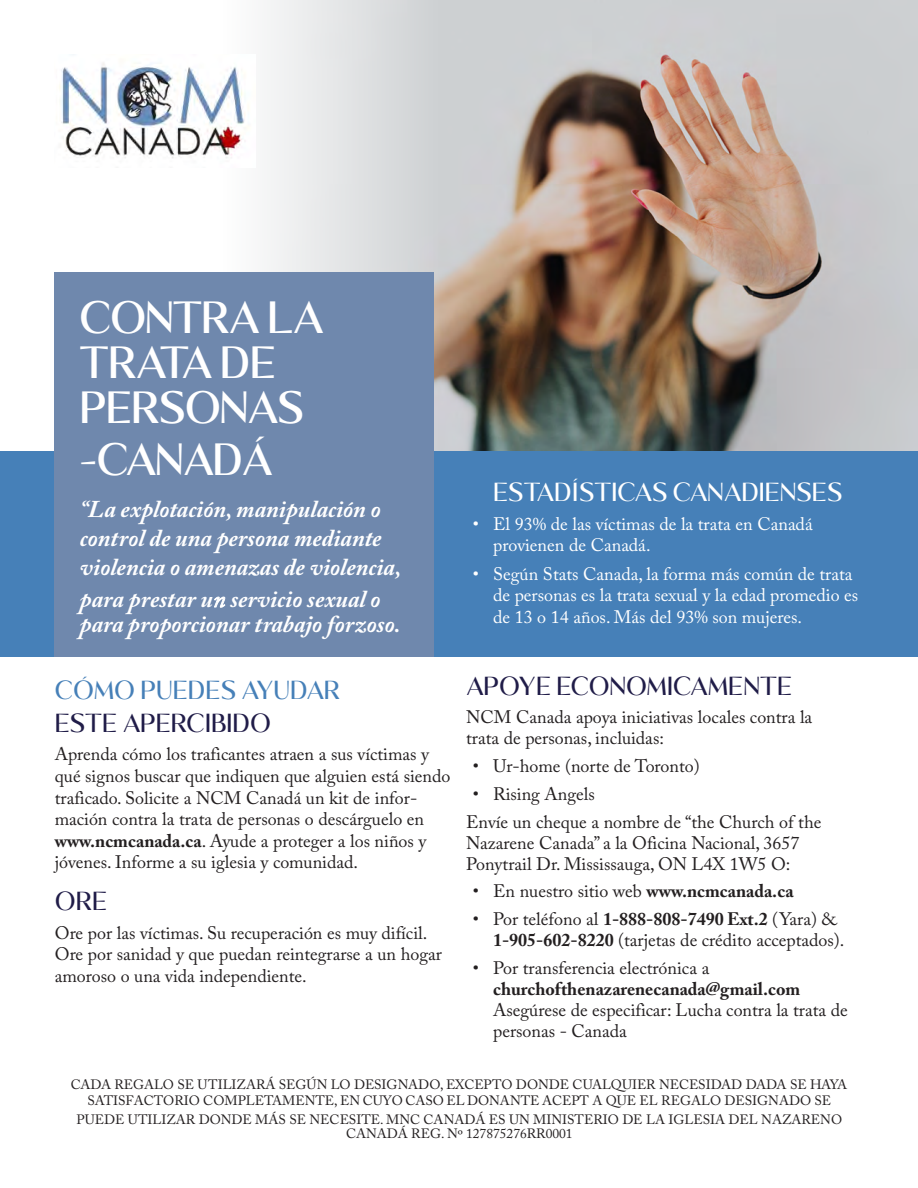
<style>
.page{position:relative;width:918px;height:1188px;background:#fff}
.page>*{position:absolute;margin:0;border:0;box-sizing:border-box;transform-origin:0 0}
.Heading{font:28.5px/45px "Kalista Serif";color:#fff}
.quote{font:italic 700 24px/28.8px "Adobe Caslon Pro";color:#fff}
.t1{font:18px/21.6px "Adobe Caslon Pro";color:#231f20}
.t2{font:18px/21.6px "Adobe Caslon Pro";color:#fff}
.t3{font:300 16.5px "Kalista Serif";color:#201c48}
.t4{font:300 16.5px "Kalista Serif";color:#fff}
.t5{font:300 16.5px "Kalista Serif";color:#4680b8}
.t6{font:13.5px/16.2px "Adobe Caslon Pro";color:#231f20;text-align:center}
.s1{font-weight:400}
.s2{font-weight:700}
</style>
<div class="page">
<img style="left:494px;top:0;width:424px;height:451px">
<svg style="left:54px;top:0;width:440px;height:451px"></svg>
<div style="left:0;top:451px;width:918px;height:206px;background:#4680b8"></div>
<div style="left:55px;top:272px;width:379px;height:385px;background:#6f88ad"></div>
<img style="left:55px;top:54px;width:200px;height:114px">
<p class="Heading" style="left:80px;top:301px;width:244px">CONTRA LA<br>TRATA DE<br>PERSONAS</p>
<p class="Heading" style="left:80px;top:442px;width:194px">-CANADÁ</p>
<p class="quote" style="left:80px;top:494px;width:323px">“La explotación, manipulación o control de una persona mediante violencia o amenazas de violencia,</p>
<p class="quote" style="left:80px;top:586px;width:322px;line-height:25.3px">para prestar u<span class="s1">n</span> servicio sexual o para proporcionar trabajo forzoso.</p>
<p class="t5" style="left:55px;top:683px;width:287px">CÓMO PUEDES AYUDAR</p>
<p class="t3" style="left:55px;top:717px;width:218px">ESTE APERCIBIDO</p>
<p class="t1" style="left:55px;top:743px;width:397px">Aprenda cómo los traficantes atraen a sus víctimas y qué signos buscar que indiquen que alguien está siendo traficado. Solicite a NCM Canadá un kit de infor&shy;mación contra la trata de personas o descárguelo en <span class="s2">www.ncmcanada.ca</span>. Ayude a proteger a los niños y jóvenes. Informe a su iglesia y comunidad.</p>
<p class="t3" style="left:55px;top:895px;width:54px">ORE</p>
<p class="t1" style="left:55px;top:922px;width:389px">Ore por las víctimas. Su recuperación es muy difícil.<br>Ore por sanidad y que puedan reintegrarse a un hogar amoroso o una vida independiente.</p>
<p class="t4" style="left:493px;top:486px;width:351px">ESTADÍSTICAS CANADIENSES</p>
<p class="t2" style="left:493px;top:513px;width:321px;text-indent:-20px">• El 93% de las víctimas de la trata en Canadá provienen de Canadá.</p>
<p class="t2" style="left:493px;top:563px;width:367px;text-indent:-20px">• Según Stats Canada, la forma más común de trata de personas es la trata sexual y la edad promedio es de 13 o 14 años. Más del 93% son mujeres.</p>
<p class="t3" style="left:466px;top:680px;width:327px">APOYE ECONOMICAMENTE</p>
<p class="t1" style="left:466px;top:706px;width:348px;line-height:21px">NCM Canada apoya iniciativas locales contra la trata de personas, incluidas:</p>
<p class="t1" style="left:473px;top:755px;width:228px">• Ur-home (norte de Toronto)</p>
<p class="t1" style="left:473px;top:783px;width:123px">• Rising Angels</p>
<p class="t1" style="left:466px;top:811px;width:357px;line-height:21px">Envíe un cheque a nombre de “the Church of the<br>Nazarene Canada” a la Oficina Nacional, 3657<br>Ponytrail Dr. Mississauga, ON L4X 1W5 O:</p>
<p class="t1" style="left:473px;top:880px;width:322px">• En nuestro sitio web <span class="s2">www.ncmcanada.ca</span></p>
<p class="t1" style="left:493px;top:908px;width:353px;line-height:21px;text-indent:-20px">• Por teléfono al <span class="s2">1-888-808-7490 Ext.2</span> (Yara) &amp;<br><span class="s2">1-905-602-8220</span> (tarjetas de crédito acceptados).</p>
<p class="t1" style="left:493px;top:957px;width:356px;line-height:21px;text-indent:-20px">• Por transferencia electrónica a <span class="s2">churchofthenazarenecanada@gmail.com </span>Asegúrese de especificar: Lucha contra la trata de personas - Canada</p>
<p class="t6" style="left:71px;top:1077px;width:778px">CADA REGALO SE UTILIZARÁ SEGÚN LO DESIGNADO, EXCEPTO DONDE CUALQUIER NECESIDAD DADA SE HAYA<br>SATISFACTORIO COMPLETAMENTE, EN CUYO CASO EL DONANTE ACEPT A QUE EL REGALO DESIGNADO SE</p>
<p class="t6" style="left:77px;top:1112px;width:767px;line-height:14.2px">PUEDE UTILIZAR DONDE MÁS SE NECESITE. MNC CANADÁ ES UN MINISTERIO DE LA IGLESIA DEL NAZARENO<br>CANADÁ REG. Nº 127875276RR0001</p>
</div>
